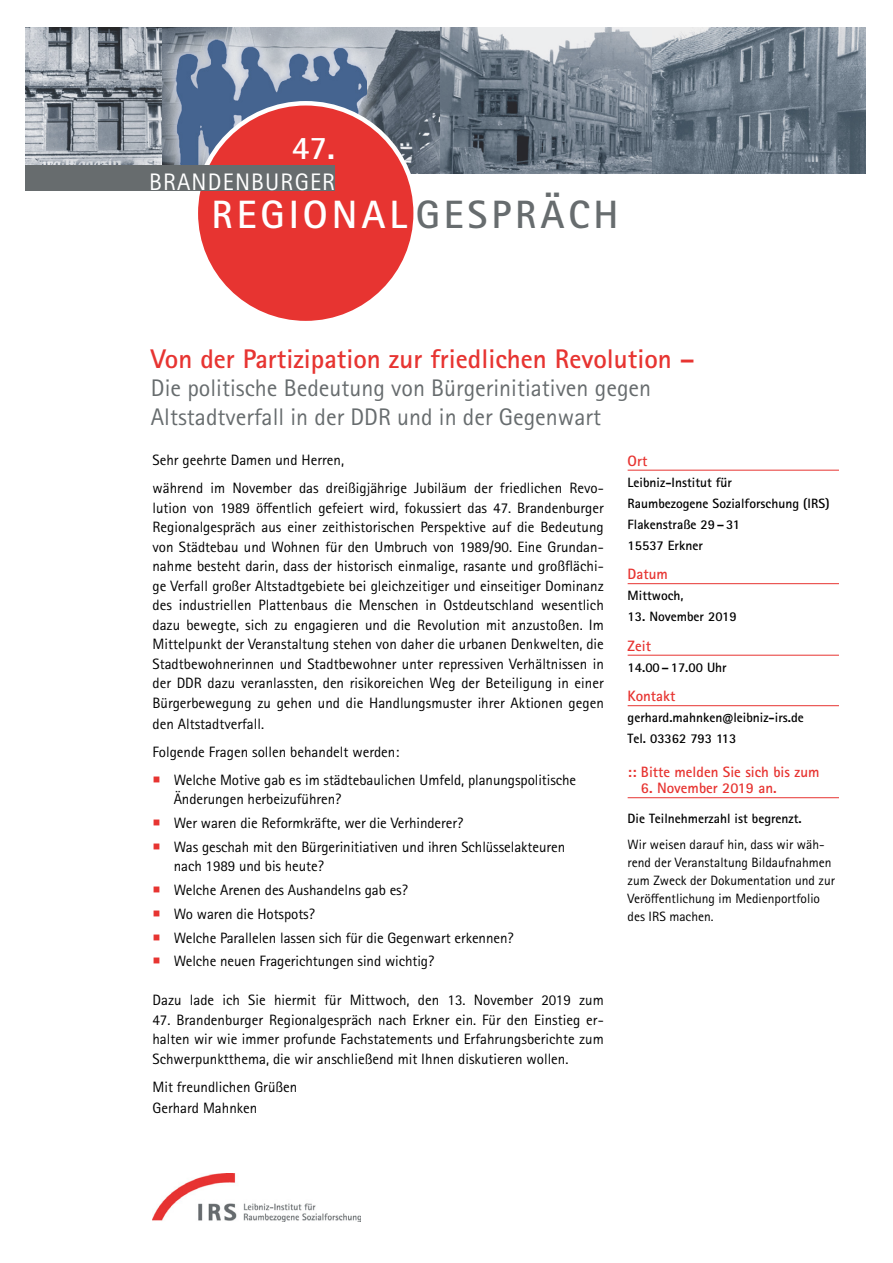
<style>
.page{position:relative;width:893px;height:1263px;background:#fff}
.page>*{position:absolute;margin:0;border:0;box-sizing:border-box;transform-origin:0 0}
.t1{font:700 39.6px "Rotis Sans Serif Pro";letter-spacing:.1em;color:#fff}
.t2{font:700 33px "Rotis Sans Serif Pro";color:#fff}
.t3{font:700 27px "Rotis Sans Serif Pro";color:#e73431}
.t4{font:24px/28.5px "Rotis Sans Serif Pro";color:#676c6e}
.t5{font:23.85px "Rotis Sans Serif Pro";letter-spacing:.05em;color:#fff}
.t6{font:15px/19.5px "Rotis Sans Serif Pro";letter-spacing:-.005em;color:#000}
.t7{font:700 15px "Rotis Sans Serif Pro";color:#e73431}
.t8{font:700 13.5px/21px "Rotis Sans Serif Pro";color:#000}
.t9{font:13.5px/18px "Rotis Sans Serif Pro";color:#000}
.s1{color:#676c6e}
</style>
<div class="page">
<img style="left:25px;top:28px;width:416px;height:146px">
<img style="left:441px;top:28px;width:211px;height:146px">
<img style="left:652px;top:28px;width:214px;height:146px">
<div style="left:153px;top:22px;width:231px;height:160px;background:#fff;opacity:.63"></div>
<img style="left:165px;top:39px;width:202px;height:126px">
<div style="left:196px;top:103px;width:220px;height:220px;background:#e73431;border-radius:50%"></div>
<div style="left:25px;top:165px;width:310px;height:25px;background:#676c6e"></div>
<hr style="left:628px;top:470px;width:211px;height:1px;background:#e73431">
<hr style="left:628px;top:583px;width:211px;height:1px;background:#e73431">
<hr style="left:628px;top:655px;width:211px;height:1px;background:#e73431">
<hr style="left:628px;top:705px;width:211px;height:1px;background:#e73431">
<hr style="left:628px;top:797px;width:211px;height:1px;background:#e73431">
<img style="left:152px;top:1174px;width:208px;height:47px">
<h2 class="t2" style="left:292px;top:127px;width:45px">47.</h2>
<h1 class="t1" style="left:212px;top:190px;width:408px">REGIONAL <span class="s1">GESPRÄCH</span></h1>
<h3 class="t5" style="left:149px;top:168px;width:188px">BRANDENBURGER</h3>
<h3 class="t3" style="left:151px;top:341px;width:545px">Von der Partizipation zur friedlichen Revolution –</h3>
<h3 class="t4" style="left:151px;top:374px;width:502px">Die politische Bedeutung von Bürgerinitiativen gegen<br>Altstadtverfall in der DDR und in der Gegenwart</h3>
<p class="t7" style="left:628px;top:451px;width:21px">Ort</p>
<p class="t8" style="left:628px;top:471px;width:203px">Leibniz-Institut für<br>Raumbezogene Sozialforschung (IRS)<br>Flakenstraße 29–31<br>15537 Erkner</p>
<p class="t7" style="left:628px;top:564px;width:42px">Datum</p>
<p class="t8" style="left:628px;top:585px;width:57px">Mittwoch,</p>
<p class="t8" style="left:628px;top:606px;width:110px">13. November 2019</p>
<p class="t7" style="left:628px;top:636px;width:25px">Zeit</p>
<p class="t8" style="left:628px;top:656px;width:101px">14.00–17.00 Uhr</p>
<p class="t7" style="left:628px;top:686px;width:49px">Kontakt</p>
<p class="t8" style="left:628px;top:707px;width:178px">gerhard.mahnken@leibniz-irs.de<br>Tel. 03362 793 113</p>
<p class="t7" style="left:628px;top:762px;width:193px">:: Bitte melden Sie sich bis zum</p>
<p class="t7" style="left:641px;top:778px;width:137px">6. November 2019 an.</p>
<p class="t8" style="left:628px;top:807px;width:176px">Die Teilnehmerzahl ist begrenzt.</p>
<p class="t9" style="left:628px;top:836px;width:209px">Wir weisen darauf hin, dass wir wäh&shy;rend der Veranstaltung Bildaufnahmen zum Zweck der Dokumentation und zur<br>Veröffentlichung im Medienportfolio des IRS machen.</p>
<p class="t6" style="left:152px;top:446px;width:453px;line-height:28px">Sehr geehrte Damen und Herren,<br>während im November das dreißigjährige Jubiläum der friedlichen Revo-</p>
<p class="t6" style="left:152px;top:498px;width:453px;text-align:justify">lution von 1989 öffentlich gefeiert wird, fokussiert das 47. Brandenburger Regionalgespräch aus einer zeithistorischen Perspektive auf die Bedeutung von Städtebau und Wohnen für den Umbruch von 1989/90. Eine Grundan&shy;nahme besteht darin, dass der historisch einmalige, rasante und großflächi&shy;ge Verfall großer Altstadtgebiete bei gleichzeitiger und einseitiger Dominanz des industriellen Plattenbaus die Menschen in Ostdeutschland wesentlich dazu bewegte, sich zu engagieren und die Revolution mit anzustoßen. Im Mittelpunkt der Veranstaltung stehen von daher die urbanen Denkwelten, die Stadtbewohnerinnen und Stadtbewohner unter repressiven Verhältnissen in der DDR dazu veranlassten, den risikoreichen Weg der Beteiligung in einer Bürgerbewegung zu gehen und die Handlungsmuster ihrer Aktionen gegen</p>
<p class="t6" style="left:152px;top:714px;width:113px">den Altstadtverfall.</p>
<p class="t6" style="left:152px;top:742px;width:248px">Folgende Fragen sollen behandelt werden:</p>
<p class="t6" style="left:174px;top:770px;width:404px">Welche Motive gab es im städtebaulichen Umfeld, planungspolitische</p>
<p class="t6" style="left:174px;top:788px;width:393px;line-height:23.7px">Änderungen herbeizuführen?<br>Wer waren die Reformkräfte, wer die Verhinderer?<br>Was geschah mit den Bürgerinitiativen und ihren Schlüsselakteuren</p>
<p class="t6" style="left:174px;top:855px;width:341px;line-height:23.7px">nach 1989 und bis heute?<br>Welche Arenen des Aushandelns gab es?<br>Wo waren die Hotspots?<br>Welche Parallelen lassen sich für die Gegenwart erkennen?<br>Welche neuen Fragerichtungen sind wichtig?</p>
<p class="t6" style="left:152px;top:991px;width:453px">Dazu lade ich Sie hiermit für Mittwoch, den 13. November 2019 zum</p>
<p class="t6" style="left:152px;top:1010px;width:453px;text-align:justify">47. Brandenburger Regionalgespräch nach Erkner ein. Für den Einstieg er&shy;halten wir wie immer profunde Fachstatements und Erfahrungsberichte zum Schwerpunktthema, die wir anschließend mit Ihnen diskutieren wollen.</p>
<p class="t6" style="left:152px;top:1076px;width:146px;line-height:21px">Mit freundlichen Grüßen<br>Gerhard Mahnken</p>
</div>
